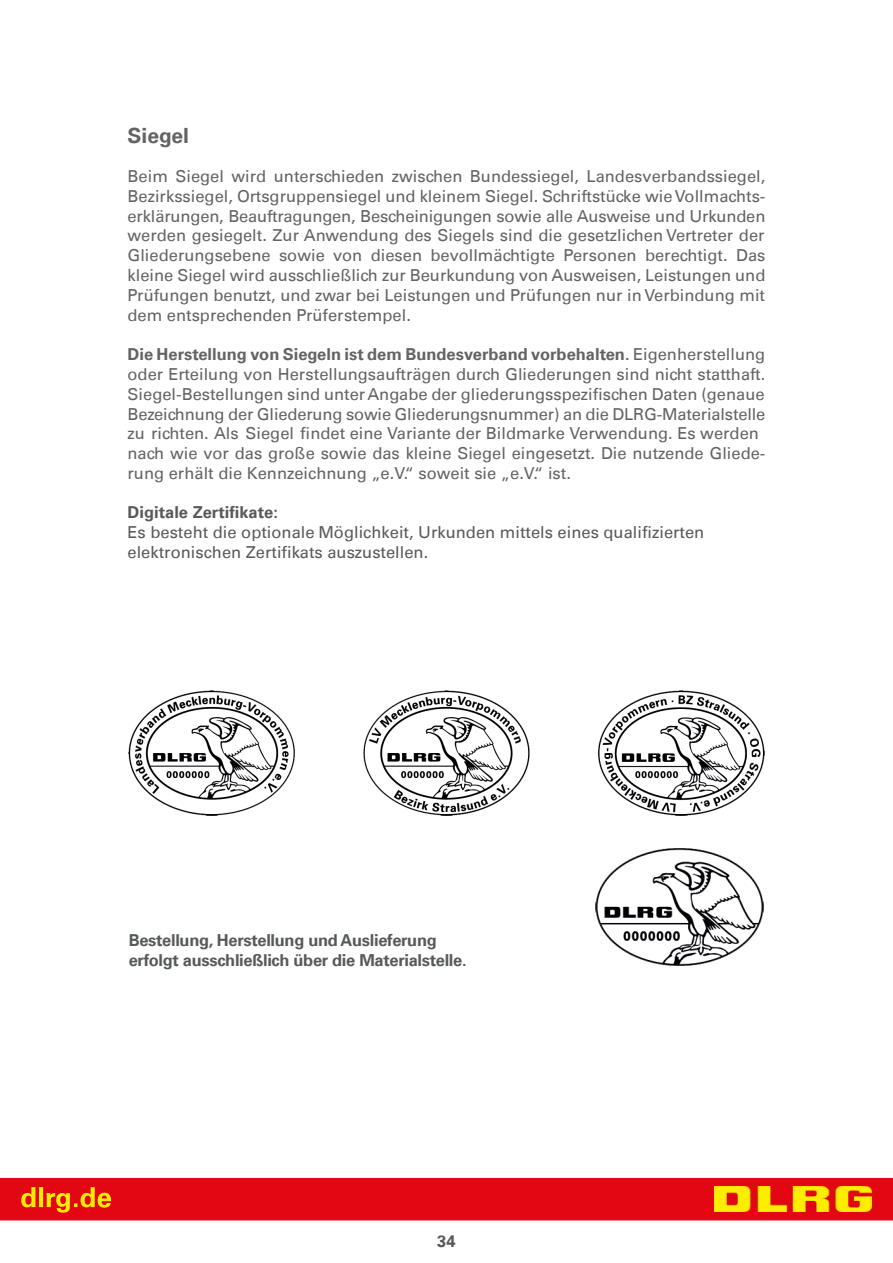
<style>
.page{position:relative;width:893px;height:1263px;background:#fff}
.page>*{position:absolute;margin:0;border:0;box-sizing:border-box;transform-origin:0 0}
.t1{font:700 21px "DLRG Univers";color:#646363}
.t2{font:16.5px/19.8px "DLRG Univers";color:#646363;text-align:justify}
.t3{font:16.5px/19.8px "DLRG Univers";color:#58595b}
.t4{font:700 16.5px/19.8px "DLRG Univers";letter-spacing:-.02em;color:#58595b}
.t5{font:700 16.5px "DLRG Univers";color:#58595b}
.t6{font:700 16.5px "DLRG Univers";color:#575756}
.s1{font-weight:700}
</style>
<div class="page">
<div style="left:0;top:1178px;width:893px;height:42px;background:#e30613"></div>
<img style="left:714px;top:1186px;width:158px;height:25px">
<img style="left:129px;top:691px;width:635px;height:124px">
<img style="left:596px;top:848px;width:167px;height:117px">
<p class="t1" style="left:128px;top:123px;width:63px">Siegel</p>
<p class="t2" style="left:128px;top:166px;width:639px">Beim Siegel wird unterschieden zwischen Bundessiegel, Landesverbandssiegel, Bezirkssiegel, Ortsgruppensiegel und kleinem Siegel. Schriftstücke wieVollmachts&shy;erklärungen, Beauftragungen, Bescheinigungen sowie alle Ausweise und Urkunden werden gesiegelt. Zur Anwendung des Siegels sind die gesetzlichen Vertreter der Gliederungsebene sowie von diesen bevollmächtigte Personen berechtigt. Das kleine Siegel wird ausschließlich zur Beurkundung von Ausweisen, Leistungen und Prüfungen benutzt, und zwar bei Leistungen und Prüfungen nur in Verbindung mit dem entsprechenden Prüferstempel.</p>
<p class="t2" style="left:128px;top:345px;width:639px;text-align:left"><span class="s1">Die Herstellung von Siegeln ist dem Bundesverband vorbehalten.</span> Eigenherstellung oder Erteilung von Herstellungsaufträgen durch Gliederungen sind nicht statthaft.<br>Siegel-Bestellungen sind unterAngabe der gliederungsspezifischen Daten (genaue Bezeichnung der Gliederung sowie Gliederungsnummer) an die DLRG-Materialstelle zu richten. Als Siegel findet eine Variante der Bildmarke Verwendung. Es werden nach wie vor das große sowie das kleine Siegel eingesetzt. Die nutzende Gliede&shy;rung erhält die Kennzeichnung „e.V.“ soweit sie „e.V.“ ist.</p>
<p class="t5" style="left:128px;top:503px;width:152px">Digitale Zertifikate:</p>
<p class="t3" style="left:128px;top:523px;width:578px">Es besteht die optionale Möglichkeit, Urkunden mittels eines qualifizierten elektronischen Zertifikats auszustellen.</p>
<p class="t4" style="left:129px;top:930px;width:339px">Bestellung, Herstellung und Auslieferung erfolgt ausschließlich über die Materialstelle.</p>
<p class="t6" style="left:437px;top:1232px;width:20px">34</p>
</div>
